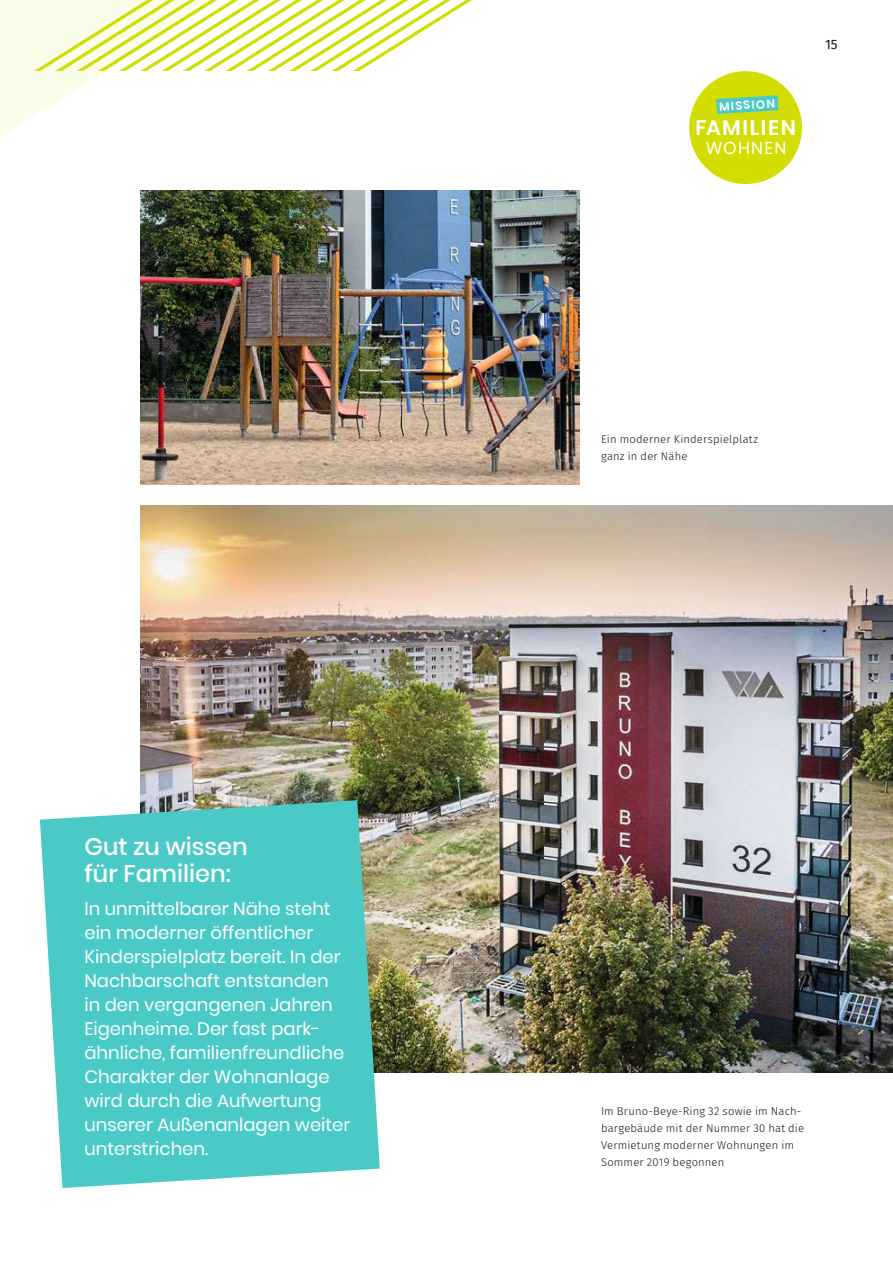
<style>
.page{position:relative;width:893px;height:1263px;background:#fff}
.page>*{position:absolute;margin:0;border:0;box-sizing:border-box;transform-origin:0 0}
.t1{font:500 24px/27px "Poppins";color:#fff}
.t2{font:600 21px "Poppins";letter-spacing:.075em;color:#fff}
.t3{font:18px/24px "Poppins";color:#fff}
.t4{font:17.25px "Poppins";letter-spacing:.07em;color:#fff}
.t5{font:13.5px "Fira Sans";color:#151616}
.t6{font:600 11.85px "Poppins";color:#fff}
.t7{font:300 11.25px/17.2px "Fira Sans";letter-spacing:.015em;color:#151616}
</style>
<div class="page">
<img style="left:140px;top:191px;width:440px;height:293px">
<div style="left:689px;top:71px;width:113px;height:113px;background:#d2dd00;border-radius:50%"></div>
<svg style="left:716px;top:95px;width:62px;height:19px"></svg>
<img style="left:140px;top:505px;width:753px;height:567px">
<svg style="left:40px;top:800px;width:340px;height:388px;background:#5acbc8"></svg>
<svg style="left:0;top:0;width:472px;height:138px"></svg>
<h1 class="t1" style="left:84px;top:833px;width:165px">Gut zu wissen für Familien:</h1>
<p class="t3" style="left:84px;top:897px;width:267px">In unmittelbarer Nähe steht ein moderner öffentlicher<br>Kinderspielplatz bereit. In der<br>Nachbarschaft entstanden<br>in den vergangenen Jahren<br>Eigenheime. Der fast park&shy;ähnliche, familienfreundliche<br>Charakter der Wohnanlage wird durch die Aufwertung unserer Außenanlagen weiter unterstrichen.</p>
<p class="t6" style="left:719px;top:99px;width:57px;rotate:-4deg">MISSION</p>
<p class="t2" style="left:695px;top:113px;width:102px">FAMILIEN</p>
<p class="t4" style="left:706px;top:136px;width:82px">WOHNEN</p>
<p class="t5" style="left:825px;top:37px;width:14px">15</p>
<p class="t7" style="left:601px;top:430px;width:159px">Ein moderner Kinderspielplatz ganz in der Nähe</p>
<p class="t7" style="left:601px;top:1102px;width:205px">Im Bruno-Beye-Ring 32 sowie im Nach&shy;bargebäude mit der Nummer 30 hat die<br>Vermietung moderner Wohnungen im<br>Sommer 2019 begonnen</p>
</div>
